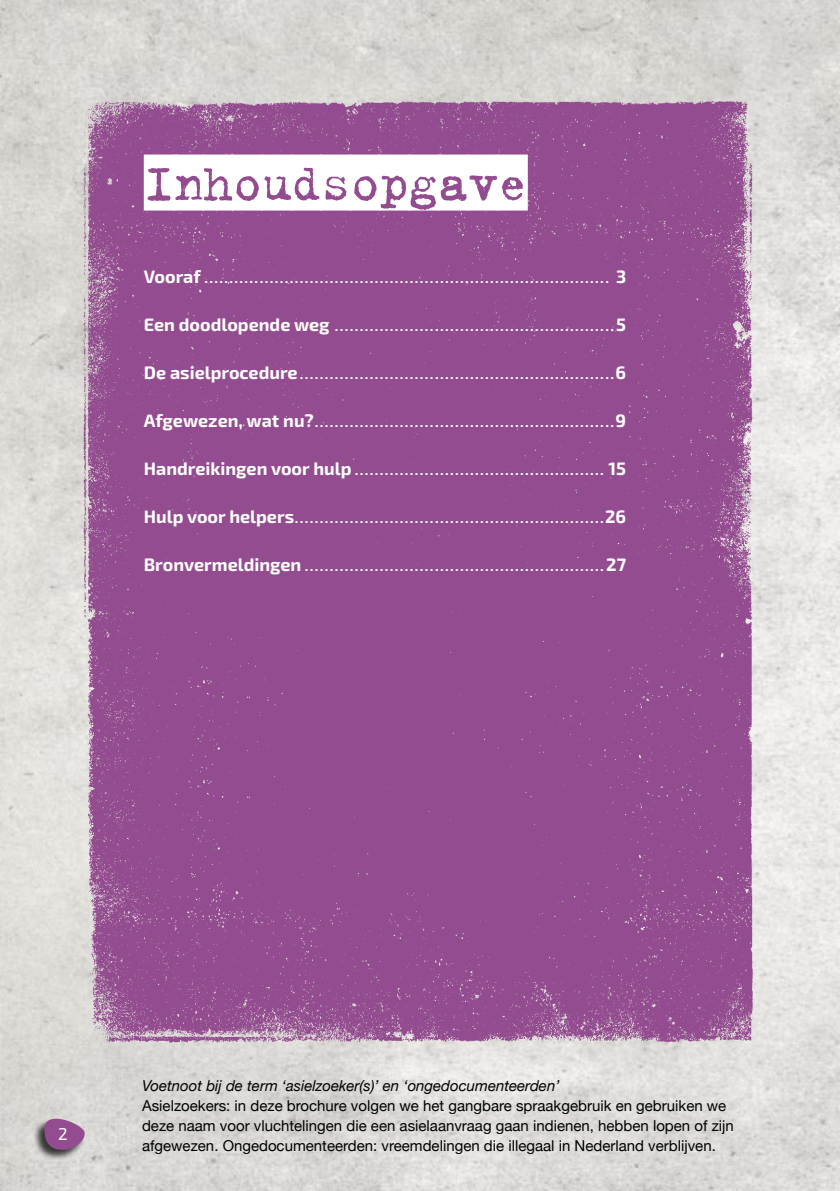
<style>
.page{position:relative;width:840px;height:1191px;background:#fff}
.page>*{position:absolute;margin:0;border:0;box-sizing:border-box;transform-origin:0 0}
.t1{font:56px "Trixie Cameo";letter-spacing:-.025em;color:#fff}
.t2{font:18px "Helvetica Neue";color:#fff}
.t3{font:17px "Exo 2.0";color:#fff}
.t4{font:15px/20px "Helvetica Neue";color:#000}
.t5{font:italic 15px "Helvetica Neue";color:#000}
.s1{font-family:"Exo 2.0";font-weight:700}
</style>
<div class="page">
<img style="left:0;top:0;width:839px;height:1191px">
<img style="left:81px;top:88px;width:686px;height:973px">
<div style="left:32px;top:1118px;width:53px;height:43px;background:#000;opacity:.75"></div>
<svg style="left:43px;top:1118px;width:43px;height:32px"></svg>
<h1 class="t1" style="left:144px;top:153px;width:385px">INHOUDSOPGAVE</h1>
<p class="t2" style="left:144px;top:263px;width:483px"><span class="s1">Vooraf</span> ................................................................................. <span class="s1">3</span></p>
<p class="t2" style="left:144px;top:311px;width:483px"><span class="s1">Een doodlopende weg</span> ........................................................<span class="s1">5</span></p>
<p class="t2" style="left:144px;top:359px;width:483px"><span class="s1">De asielprocedure</span>...............................................................<span class="s1">6</span></p>
<p class="t2" style="left:144px;top:407px;width:483px"><span class="s1">Afgewezen, wat nu?</span>............................................................<span class="s1">9</span></p>
<p class="t2" style="left:144px;top:455px;width:483px"><span class="s1">Handreikingen voor hulp</span>.................................................. <span class="s1">15</span></p>
<p class="t2" style="left:144px;top:503px;width:483px"><span class="s1">Hulp voor helpers</span>..............................................................<span class="s1">26</span></p>
<p class="t2" style="left:144px;top:551px;width:483px"><span class="s1">Bronvermeldingen</span>............................................................<span class="s1">27</span></p>
<p class="t3" style="left:58px;top:1124px;width:11px">2</p>
<p class="t5" style="left:142px;top:1074px;width:419px">Voetnoot bij de term ‘asielzoeker(s)’ en ‘ongedocumenteerden’</p>
<p class="t4" style="left:142px;top:1096px;width:593px">Asielzoekers: in deze brochure volgen we het gangbare spraakgebruik en gebruiken we deze naam voor vluchtelingen die een asielaanvraag gaan indienen, hebben lopen of zijn afgewezen. Ongedocumenteerden: vreemdelingen die illegaal in Nederland verblijven.</p>
</div>
